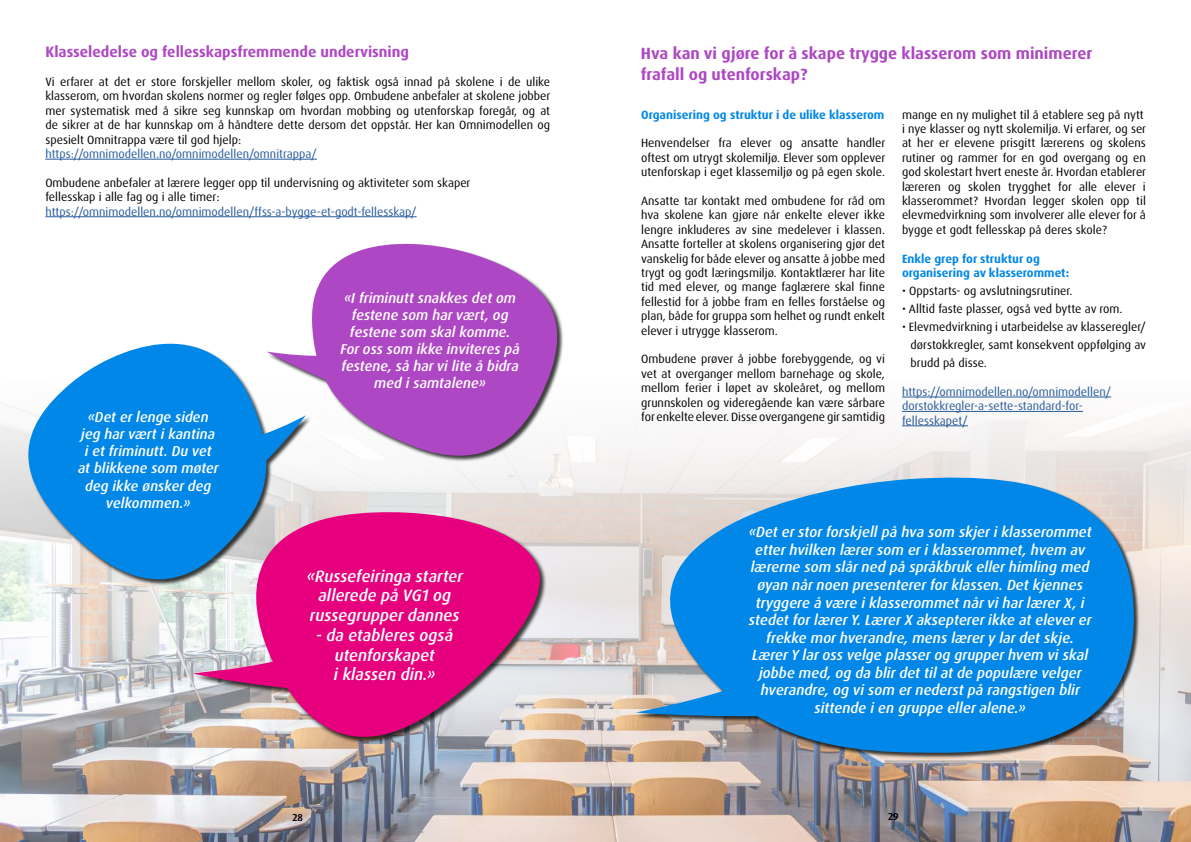
<style>
.page{position:relative;width:1191px;height:842px;background:#fff}
.page>*{position:absolute;margin:0;border:0;box-sizing:border-box;transform-origin:0 0}
.t1{font:italic 500 16.4px/19.7px "Dax Pro";color:#fff;text-align:center}
.t2{font:700 16.3px/21.6px "Dax Pro";color:#ae47c3}
.t3{font:700 15px "Dax Pro";color:#ae47c3}
.t4{font:italic 500 14.6px/17.6px "Dax Pro";color:#fff;text-align:center}
.t5{font:italic 500 14.3px/17.2px "Dax Pro";color:#fff;text-align:center}
.t6{font:12px/14.4px "Dax Pro";color:#000;text-align:justify}
.t7{font:12px/14.4px "Dax Pro";color:#275b9b}
.t8{font:700 12px/14.4px "Dax Pro";color:#0087e8}
.t9{font:500 10px "Dax Pro";color:#000}
</style>
<div class="page">
<img style="left:0;top:396px;width:1191px;height:446px">
<svg style="left:312px;top:243px;width:269px;height:228px;fill:#ae47c3"></svg>
<svg style="left:193px;top:504px;width:360px;height:244px;background:#dc5099"></svg>
<hr style="left:902px;top:397px;width:209px;height:1px;background:#275b9b">
<hr style="left:902px;top:411px;width:181px;height:1px;background:#275b9b">
<hr style="left:902px;top:425px;width:66px;height:1px;background:#275b9b">
<hr style="left:45px;top:159px;width:272px;height:1px;background:#275b9b">
<hr style="left:45px;top:216px;width:372px;height:1px;background:#275b9b">
<svg style="left:608px;top:470px;width:530px;height:283px;background:#3f9adc"></svg>
<div style="left:28px;top:344px;width:284px;height:242px;background:#000;opacity:.75"></div>
<svg style="left:5px;top:343px;width:301px;height:260px;fill:#0087e8"></svg>
<p class="t3" style="left:45px;top:42px;width:365px">Klasseledelse og fellesskapsfremmende undervisning</p>
<p class="t6" style="left:45px;top:75px;width:506px">Vi erfarer at det er store forskjeller mellom skoler, og faktisk også innad på skolene i de ulike klasserom, om hvordan skolens normer og regler følges opp. Ombudene anbefaler at skolene jobber mer systematisk med å sikre seg kunnskap om hvordan mobbing og utenforskap foregår, og at de sikrer at de har kunnskap om å håndtere dette dersom det oppstår. Her kan Omnimodellen og spesielt Omnitrappa være til god hjelp:</p>
<p class="t7" style="left:45px;top:147px;width:273px">https://omnimodellen.no/omnimodellen/omnitrappa/</p>
<p class="t6" style="left:45px;top:175px;width:426px">Ombudene anbefaler at lærere legger opp til undervisning og aktiviteter som skaper fellesskap i alle fag og i alle timer:</p>
<p class="t7" style="left:45px;top:204px;width:373px">https://omnimodellen.no/omnimodellen/ffss-a-bygge-et-godt-fellesskap/</p>
<p class="t5" style="left:78px;top:408px;width:142px">«Det er lenge siden jeg har vært i kantina i et friminutt. Du vet at blikkene som møter deg ikke ønsker deg velkommen.»</p>
<p class="t5" style="left:340px;top:289px;width:181px">«I friminutt snakkes det om festene som har vært, og festene som skal komme.<br>For oss som ikke inviteres på festene, så har vi lite å bidra med i samtalene»</p>
<h1 class="t1" style="left:307px;top:566px;width:158px">«Russefeiringa starter allerede på VG1 og russegrupper dannes</h1>
<h1 class="t1" style="left:316px;top:625px;width:139px">- da etableres også utenforskapet<br>i klassen din.»</h1>
<h2 class="t2" style="left:641px;top:42px;width:453px">Hva kan vi gjøre for å skape trygge klasserom som minimerer frafall og utenforskap?</h2>
<p class="t8" style="left:641px;top:107px;width:245px">Organisering og struktur i de ulike klasserom</p>
<p class="t6" style="left:641px;top:136px;width:246px">Henvendelser fra elever og ansatte handler oftest om utrygt skolemiljø. Elever som opplever utenforskap i eget klassemiljø og på egen skole.</p>
<p class="t6" style="left:641px;top:194px;width:245px">Ansatte tar kontakt med ombudene for råd om hva skolene kan gjøre når enkelte elever ikke lengre inkluderes av sine medelever i klassen.<br>Ansatte forteller at skolens organisering gjør det vanskelig for både elever og ansatte å jobbe med trygt og godt læringsmiljø. Kontaktlærer har lite tid med elever, og mange faglærere skal finne fellestid for å jobbe fram en felles forståelse og plan, både for gruppa som helhet og rundt enkelt elever i utrygge klasserom.</p>
<p class="t6" style="left:641px;top:352px;width:245px">Ombudene prøver å jobbe forebyggende, og vi vet at overganger mellom barnehage og skole, mellom ferier i løpet av skoleåret, og mellom grunnskolen og videregående kan være sårbare for enkelte elever. Disse overgangene gir samtidig</p>
<p class="t6" style="left:902px;top:107px;width:246px;text-align:left">mange en ny mulighet til å etablere seg på nytt i nye klasser og nytt skolemiljø. Vi erfarer, og ser at her er elevene prisgitt lærerens og skolens rutiner og rammer for en god overgang og en god skolestart hvert eneste år. Hvordan etablerer læreren og skolen trygghet for alle elever i klasserommet? Hvordan legger skolen opp til elevmedvirkning som involverer alle elever for å bygge et godt fellesskap på deres skole?</p>
<p class="t8" style="left:902px;top:251px;width:169px">Enkle grep for struktur og organisering av klasserommet:</p>
<p class="t6" style="left:902px;top:284px;width:172px">• Oppstarts- og avslutningsrutiner.</p>
<p class="t6" style="left:902px;top:302px;width:222px">• Alltid faste plasser, også ved bytte av rom.</p>
<p class="t6" style="left:910px;top:318px;width:237px;line-height:18px;text-indent:-9px">• Elevmedvirkning i utarbeidelse av klasseregler/ dørstokkregler, samt konsekvent oppfølging av brudd på disse.</p>
<p class="t7" style="left:902px;top:384px;width:211px">https://omnimodellen.no/omnimodellen/ dorstokkregler-a-sette-standard-for&shy;fellesskapet/</p>
<p class="t4" style="left:748px;top:524px;width:344px">«Det er stor forskjell på hva som skjer i klasserommet etter hvilken lærer som er i klasserommet, hvem av lærerne som slår ned på språkbruk eller himling med øyan når noen presenterer for klassen. Det kjennes tryggere å være i klasserommet når vi har lærer X, i stedet for lærer Y. Lærer X aksepterer ikke at elever er frekke mor hverandre, mens lærer y lar det skje.<br>Lærer Y lar oss velge plasser og grupper hvem vi skal jobbe med, og da blir det til at de populære velger hverandre, og vi som er nederst på rangstigen blir sittende i en gruppe eller alene.»</p>
<p class="t9" style="left:292px;top:811px;width:12px">28</p>
<p class="t9" style="left:888px;top:810px;width:12px">29</p>
</div>
